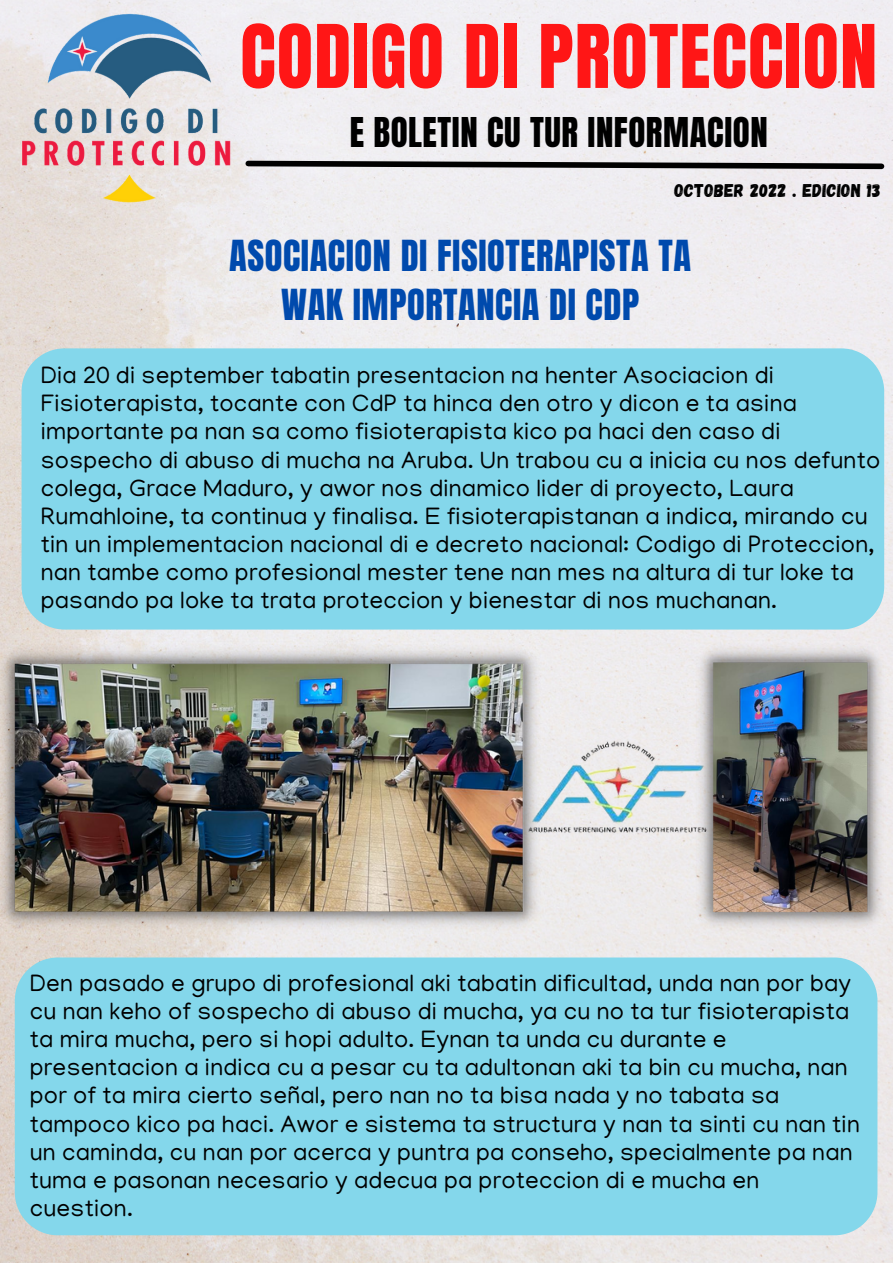
<style>
.page{position:relative;width:893px;height:1264px;background:#fff}
.page>*{position:absolute;margin:0;border:0;box-sizing:border-box;transform-origin:0 0}
.t1{font:74.55px "Anton";letter-spacing:.015em;color:#ff1616}
.t2{font:36.3px/48.3px "Anton";letter-spacing:.015em;color:#004aad;text-align:center}
.t3{font:34.95px "Anton";letter-spacing:.015em;color:#000}
.t4{font:24.3px/28px "Manjari";letter-spacing:.01em;color:#000}
.t5{font:18.45px "Gagalin";letter-spacing:.015em;color:#000}
</style>
<div class="page">
<img style="left:0;top:0;width:892px;height:1262px">
<div style="left:22px;top:348px;width:862px;height:281px;background:#84d7eb;border-radius:43px"></div>
<img style="left:12px;top:4px;width:227px;height:207px">
<svg style="left:242px;top:158px;width:645px;height:14px;background:#8f8e90"></svg>
<div style="left:15px;top:957px;width:862px;height:278px;background:#84d7eb;border-radius:43px"></div>
<img style="left:0;top:641px;width:541px;height:293px">
<img style="left:693px;top:640px;width:193px;height:293px">
<img style="left:519px;top:705px;width:193px;height:193px">
<h1 class="t1" style="left:240px;top:3px;width:638px">CODIGO DI PROTECCION</h1>
<h3 class="t3" style="left:349px;top:107px;width:419px">E BOLETIN CU TUR INFORMACION</h3>
<p class="t5" style="left:674px;top:178px;width:208px">OCTOBER 2022 . EDICION 13</p>
<h2 class="t2" style="left:229px;top:232px;width:463px">ASOCIACION DI FISIOTERAPISTA TA<br>WAK IMPORTANCIA DI CDP</h2>
<p class="t4" style="left:41px;top:365px;width:840px">Dia 20 di september tabatin presentacion na henter Asociacion di Fisioterapista, tocante con CdP ta hinca den otro y dicon e ta asina importante pa nan sa como fisioterapista kico pa haci den caso di sospecho di abuso di mucha na Aruba. Un trabou cu a inicia cu nos defunto colega, Grace Maduro, y awor nos dinamico lider di proyecto, Laura Rumahloine, ta continua y finalisa. E fisioterapistanan a indica, mirando cu tin un implementacion nacional di e decreto nacional: Codigo di Proteccion, nan tambe como profesional mester tene nan mes na altura di tur loke ta pasando pa loke ta trata proteccion y bienestar di nos muchanan.</p>
<p class="t4" style="left:30px;top:972px;width:831px">Den pasado e grupo di profesional aki tabatin dificultad, unda nan por bay cu nan keho of sospecho di abuso di mucha, ya cu no ta tur fisioterapista ta mira mucha, pero si hopi adulto. Eynan ta unda cu durante e presentacion a indica cu a pesar cu ta adultonan aki ta bin cu mucha, nan por of ta mira cierto señal, pero nan no ta bisa nada y no tabata sa tampoco kico pa haci. Awor e sistema ta structura y nan ta sinti cu nan tin un caminda, cu nan por acerca y puntra pa conseho, specialmente pa nan tuma e pasonan necesario y adecua pa proteccion di e mucha en cuestion.</p>
</div>
